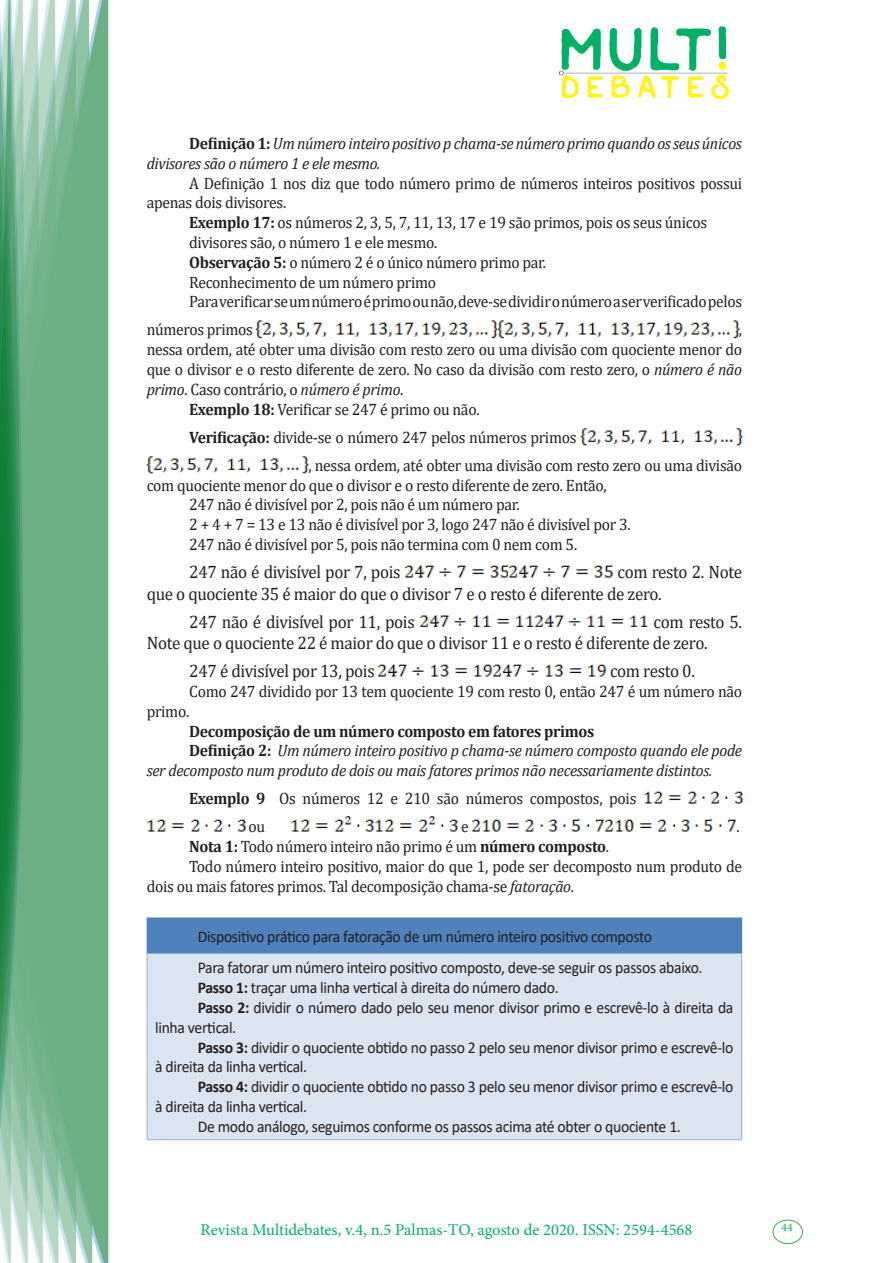
<style>
.page{position:relative;width:893px;height:1263px;background:#fff}
.page>*{position:absolute;margin:0;border:0;box-sizing:border-box;transform-origin:0 0}
.texto{font:18px/21.6px "Cambria";letter-spacing:-.02em;color:#231f20;scale:.95 1}
.texto-2{font:16.5px/19.8px "Cambria";letter-spacing:-.02em;color:#231f20;scale:.95 1}
.texto-3{font:16.5px/19.8px "Calibri";letter-spacing:-.02em;color:#231f20;scale:.95 1}
.texto-4{font:italic 16.5px/19.8px "Cambria";letter-spacing:-.02em;color:#231f20;scale:.95 1}
.t1{font:16.5px "Minion Pro";color:#00b064}
.texto-5{font:700 16.5px "Cambria";letter-spacing:-.02em;color:#231f20;scale:.95 1}
.t2{font:11.7px "Minion Pro";color:#00b064}
.s1{font-weight:700;font-style:normal}
.s2{font-weight:700}
.s3{font-style:italic}
</style>
<div class="page">
<img style="left:559px;top:26px;width:169px;height:72px">
<div style="left:95px;top:0;width:14px;height:1263px;background:#6caf84"></div>
<svg style="left:79px;top:0;width:16px;height:1263px;background:#71b289"></svg>
<svg style="left:62px;top:0;width:17px;height:1263px;background:#75b48c"></svg>
<svg style="left:45px;top:0;width:17px;height:1263px;background:#7cb792"></svg>
<svg style="left:30px;top:0;width:15px;height:1263px;background:#80ba96"></svg>
<svg style="left:0;top:0;width:30px;height:1263px;background:#61a97f"></svg>
<div style="left:772px;top:1219px;width:31px;height:25px;border:1px solid #40ae49;border-radius:50%"></div>
<img style="left:256px;top:320px;width:483px;height:19px">
<img style="left:580px;top:428px;width:162px;height:18px">
<img style="left:147px;top:456px;width:162px;height:18px">
<img style="left:405px;top:564px;width:208px;height:14px">
<img style="left:420px;top:615px;width:228px;height:12px">
<img style="left:378px;top:664px;width:228px;height:13px">
<img style="left:644px;top:791px;width:98px;height:13px">
<img style="left:147px;top:819px;width:99px;height:13px">
<img style="left:291px;top:816px;width:167px;height:16px">
<img style="left:472px;top:818px;width:265px;height:14px">
<div style="left:147px;top:918px;width:595px;height:35px;background:#4f81bd"></div>
<div style="left:147px;top:953px;width:595px;height:187px;background:#dbe5f1"></div>
<hr style="left:147px;top:953px;width:1px;height:186px;background:#95b3d7">
<hr style="left:741px;top:953px;width:1px;height:186px;background:#95b3d7">
<hr style="left:147px;top:1139px;width:595px;height:1px;background:#95b3d7">
<hr style="left:147px;top:917px;width:595px;height:1px;background:#4f81bd">
<hr style="left:147px;top:953px;width:595px;height:1px;background:#4f81bd">
<p class="texto-4" style="left:147px;top:133px;width:628px;text-indent:43px"><span class="s1">Definição 1:</span> Um número inteiro positivo p chama-se número primo quando os seus únicos divisores são o número 1 e ele mesmo.</p>
<p class="texto-2" style="left:147px;top:173px;width:628px;text-indent:43px">A Definição 1 nos diz que todo número primo de números inteiros positivos possui apenas dois divisores.</p>
<p class="texto-2" style="left:189px;top:213px;width:547px"><span class="s2">Exemplo 17:</span> os números 2, 3, 5, 7, 11, 13, 17 e 19 são primos, pois os seus únicos</p>
<p class="texto-2" style="left:189px;top:232px;width:263px">divisores são, o número 1 e ele mesmo.</p>
<p class="texto-2" style="left:189px;top:252px;width:377px"><span class="s2">Observação 5:</span> o número 2 é o único número primo par.</p>
<p class="texto-2" style="left:189px;top:272px;width:261px">Reconhecimento de um número primo</p>
<p class="texto-2" style="left:147px;top:288px;width:628px;line-height:28px;text-indent:43px">Para verificar se um número é primo ou não, deve-se dividir o número a ser verificado pelos números primos</p>
<p class="texto-2" style="left:147px;top:320px;width:628px;text-align:justify;text-indent:592px">, nessa ordem, até obter uma divisão com resto zero ou uma divisão com quociente menor do que o divisor e o resto diferente de zero. No caso da divisão com resto zero, o <span class="s3">número é não primo</span>. Caso contrário, o <span class="s3">número é primo</span>.</p>
<p class="texto-2" style="left:189px;top:399px;width:307px"><span class="s2">Exemplo 18:</span> Verificar se 247 é primo ou não.</p>
<p class="texto-2" style="left:308px;top:423px;width:458px;line-height:28px;text-indent:-119px"><span class="s2">Verificação:</span> divide-se o número 247 pelos números primos<br>, nessa ordem, até obter uma divisão com resto zero ou uma divisão</p>
<p class="texto-2" style="left:147px;top:475px;width:486px">com quociente menor do que o divisor e o resto diferente de zero. Então,</p>
<p class="texto-2" style="left:189px;top:495px;width:349px">247 não é divisível por 2, pois não é um número par.</p>
<p class="texto-2" style="left:189px;top:514px;width:466px">2 + 4 + 7 = 13 e 13 não é divisível por 3, logo 247 não é divisível por 3.</p>
<p class="texto-2" style="left:189px;top:534px;width:410px">247 não é divisível por 5, pois não termina com 0 nem com 5.</p>
<p class="texto" style="left:189px;top:561px;width:224px">247 não é divisível por 7, pois</p>
<p class="texto" style="left:147px;top:561px;width:628px;text-indent:471px">com resto 2. Note que o quociente 35 é maior do que o divisor 7 e o resto é diferente de zero.</p>
<p class="texto" style="left:189px;top:611px;width:239px">247 não é divisível por 11, pois</p>
<p class="texto" style="left:147px;top:611px;width:628px;text-indent:507px">com resto 5.<br>Note que o quociente 22 é maior do que o divisor 11 e o resto é diferente de zero.</p>
<p class="texto" style="left:189px;top:660px;width:197px">247 é divisível por 13, pois</p>
<p class="texto" style="left:610px;top:660px;width:91px">com resto 0.</p>
<p class="texto-2" style="left:147px;top:681px;width:628px;text-indent:43px">Como 247 dividido por 13 tem quociente 19 com resto 0, então 247 é um número não primo.</p>
<p class="texto-5" style="left:189px;top:719px;width:428px">Decomposição de um número composto em fatores primos</p>
<p class="texto-4" style="left:147px;top:740px;width:628px;text-indent:43px"><span class="s1">Definição 2:</span> Um número inteiro positivo p chama-se número composto quando ele pode ser decomposto num produto de dois ou mais fatores primos não necessariamente distintos.</p>
<p class="texto-2" style="left:249px;top:785px;width:410px;line-height:28px;text-indent:-59px"><span class="s2">Exemplo 9</span> Os números 12 e 210 são números compostos, pois ou</p>
<p class="texto-2" style="left:461px;top:817px;width:10px">e</p>
<p class="texto-2" style="left:737px;top:817px;width:5px">.</p>
<p class="texto-2" style="left:189px;top:837px;width:443px"><span class="s2">Nota 1:</span> Todo número inteiro não primo é um <span class="s2">número composto</span>.</p>
<p class="texto-2" style="left:147px;top:856px;width:628px;text-indent:43px">Todo número inteiro positivo, maior do que 1, pode ser decomposto num produto de dois ou mais fatores primos. Tal decomposição chama-se <span class="s3">fatoração</span>.</p>
<p class="texto-3" style="left:198px;top:926px;width:480px">Dispositivo prático para fatoração de um número inteiro positivo composto</p>
<p class="texto-3" style="left:198px;top:957px;width:533px">Para fatorar um número inteiro positivo composto, deve-se seguir os passos abaixo.</p>
<p class="texto-3" style="left:198px;top:977px;width:382px"><span class="s2">Passo 1:</span> traçar uma linha vertical à direita do número dado.</p>
<p class="texto-3" style="left:155px;top:997px;width:610px;text-indent:43px"><span class="s2">Passo 2:</span> dividir o número dado pelo seu menor divisor primo e escrevê-lo à direita da linha vertical.</p>
<p class="texto-3" style="left:155px;top:1037px;width:610px;text-indent:43px"><span class="s2">Passo 3:</span> dividir o quociente obtido no passo 2 pelo seu menor divisor primo e escrevê-lo à direita da linha vertical.</p>
<p class="texto-3" style="left:155px;top:1076px;width:610px;text-indent:43px"><span class="s2">Passo 4:</span> dividir o quociente obtido no passo 3 pelo seu menor divisor primo e escrevê-lo à direita da linha vertical.</p>
<p class="texto-3" style="left:198px;top:1116px;width:510px">De modo análogo, seguimos conforme os passos acima até obter o quociente 1.</p>
<p class="t1" style="left:200px;top:1218px;width:493px">Revista Multidebates, v.4, n.5 Palmas-TO, agosto de 2020. ISSN: 2594-4568</p>
<p class="t2" style="left:781px;top:1219px;width:13px">44</p>
</div>
